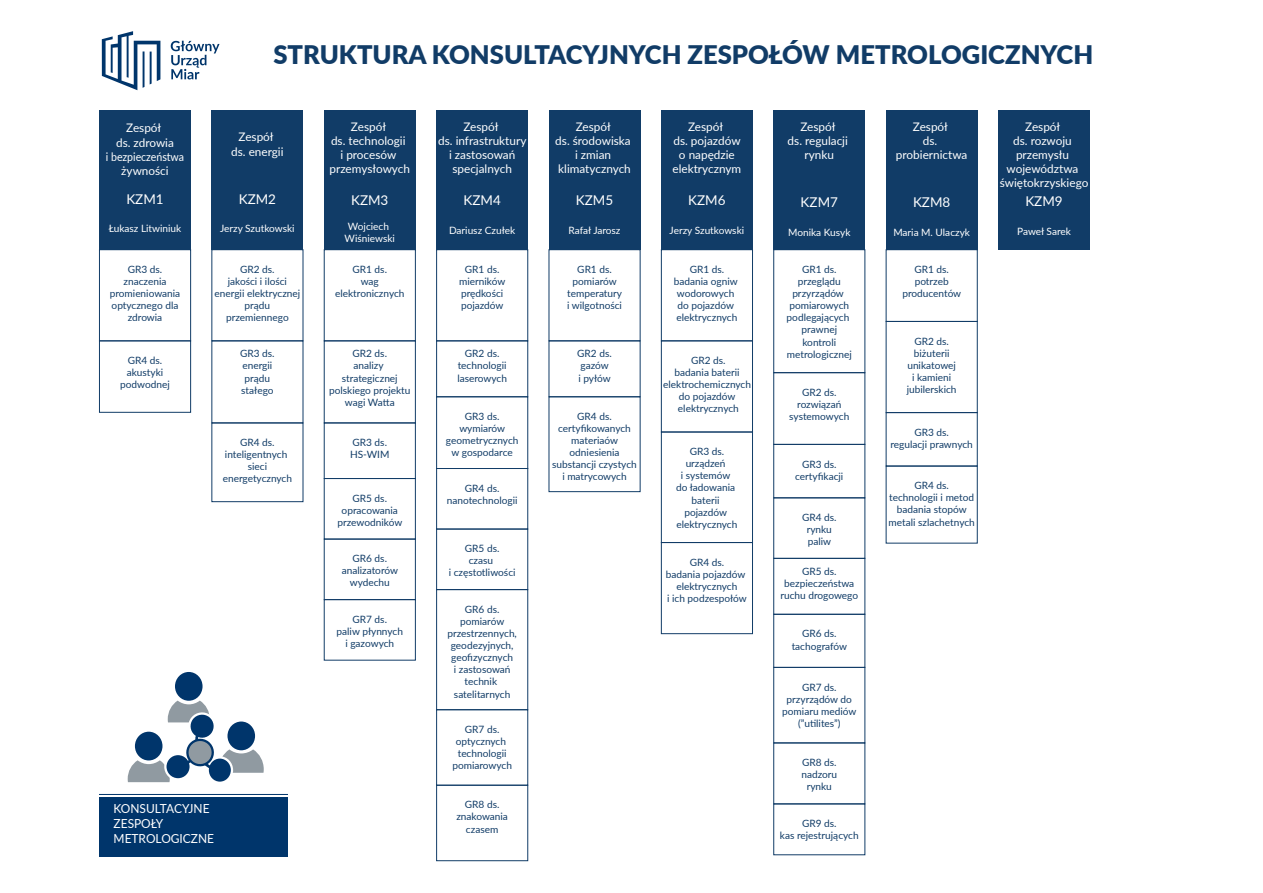
<style>
.page{position:relative;width:1263px;height:893px;background:#fff}
.page>*{position:absolute;margin:0;border:0;box-sizing:border-box;transform-origin:0 0}
.t1{font:900 25.65px "Lato";color:#113c67}
.t2{font:13.5px "Lato";color:#fff}
.t3{font:12.45px/15px "Lato";color:#fff;scale:.96 1}
.t4{font:11.7px/14.1px "Lato";color:#fff;text-align:center}
.t5{font:10.05px/12.1px "Lato";color:#113c67;text-align:center}
.t6{font:10.05px/12.1px "Lato";color:#fff;text-align:center}
</style>
<div class="page">
<div style="left:99px;top:110px;width:92px;height:140px;background:#113c67"></div>
<div style="left:212px;top:110px;width:91px;height:140px;background:#113c67"></div>
<div style="left:437px;top:110px;width:91px;height:140px;background:#113c67"></div>
<div style="left:549px;top:110px;width:91px;height:140px;background:#113c67"></div>
<div style="left:774px;top:110px;width:91px;height:140px;background:#113c67"></div>
<div style="left:886px;top:110px;width:91px;height:140px;background:#113c67"></div>
<div style="left:661px;top:110px;width:91px;height:140px;background:#113c67"></div>
<div style="left:99px;top:249px;width:92px;height:92px;border:1px solid #113c67"></div>
<div style="left:99px;top:341px;width:92px;height:71px;border:1px solid #113c67"></div>
<div style="left:212px;top:249px;width:91px;height:92px;border:1px solid #113c67"></div>
<div style="left:324px;top:249px;width:92px;height:92px;border:1px solid #113c67"></div>
<div style="left:324px;top:478px;width:92px;height:61px;border:1px solid #113c67"></div>
<div style="left:324px;top:539px;width:92px;height:61px;border:1px solid #113c67"></div>
<div style="left:324px;top:599px;width:92px;height:61px;border:1px solid #113c67"></div>
<div style="left:324px;top:341px;width:92px;height:82px;border:1px solid #113c67"></div>
<div style="left:436px;top:249px;width:92px;height:92px;border:1px solid #113c67"></div>
<div style="left:436px;top:468px;width:92px;height:61px;border:1px solid #113c67"></div>
<div style="left:436px;top:529px;width:92px;height:61px;border:1px solid #113c67"></div>
<div style="left:436px;top:785px;width:92px;height:76px;border:1px solid #113c67"></div>
<div style="left:436px;top:589px;width:92px;height:121px;border:1px solid #113c67"></div>
<div style="left:436px;top:341px;width:92px;height:56px;border:1px solid #113c67"></div>
<div style="left:773px;top:249px;width:92px;height:124px;border:1px solid #113c67"></div>
<div style="left:773px;top:372px;width:92px;height:73px;border:1px solid #113c67"></div>
<div style="left:773px;top:444px;width:92px;height:54px;border:1px solid #113c67"></div>
<div style="left:886px;top:249px;width:91px;height:73px;border:1px solid #113c67"></div>
<div style="left:886px;top:412px;width:91px;height:54px;border:1px solid #113c67"></div>
<div style="left:773px;top:667px;width:92px;height:76px;border:1px solid #113c67"></div>
<div style="left:773px;top:743px;width:92px;height:61px;border:1px solid #113c67"></div>
<div style="left:773px;top:614px;width:92px;height:53px;border:1px solid #113c67"></div>
<div style="left:773px;top:558px;width:92px;height:56px;border:1px solid #113c67"></div>
<div style="left:549px;top:249px;width:91px;height:92px;border:1px solid #113c67"></div>
<div style="left:661px;top:249px;width:92px;height:92px;border:1px solid #113c67"></div>
<div style="left:661px;top:542px;width:92px;height:92px;border:1px solid #113c67"></div>
<div style="left:661px;top:341px;width:92px;height:91px;border:1px solid #113c67"></div>
<div style="left:661px;top:432px;width:92px;height:111px;border:1px solid #113c67"></div>
<div style="left:549px;top:341px;width:91px;height:56px;border:1px solid #113c67"></div>
<div style="left:998px;top:110px;width:92px;height:140px;background:#113c67"></div>
<div style="left:324px;top:110px;width:91px;height:140px;background:#113c67"></div>
<div style="left:99px;top:794px;width:189px;height:63px;background:#00356b"></div>
<div style="left:175px;top:672px;width:28px;height:29px;background:#00356b;border-radius:50%"></div>
<div style="left:207px;top:756px;width:26px;height:28px;border:2px solid #fff;border-radius:50%"></div>
<svg style="left:128px;top:701px;width:136px;height:81px"></svg>
<svg style="left:171px;top:41px;width:49px;height:38px"></svg>
<svg style="left:102px;top:31px;width:58px;height:59px"></svg>
<p class="t4" style="left:106px;top:121px;width:80px">Zespół<br>ds. zdrowia<br>i bezpieczeństwa żywności</p>
<h2 class="t2" style="left:126px;top:189px;width:39px">KZM1</h2>
<p class="t6" style="left:109px;top:222px;width:74px">Łukasz Litwiniuk</p>
<h1 class="t1" style="left:273px;top:36px;width:821px">STRUKTURA KONSULTACYJNYCH ZESPOŁÓW METROLOGICZNYCH</h1>
<p class="t4" style="left:231px;top:130px;width:54px">Zespół<br>ds. energii</p>
<h2 class="t2" style="left:239px;top:189px;width:39px">KZM2</h2>
<p class="t6" style="left:220px;top:222px;width:76px">Jerzy Szutkowski</p>
<p class="t4" style="left:330px;top:119px;width:82px">Zespół<br>ds. technologii<br>i procesów przemysłowych</p>
<h2 class="t2" style="left:351px;top:191px;width:39px">KZM3</h2>
<p class="t6" style="left:345px;top:219px;width:52px">Wojciech<br>Wiśniewski</p>
<p class="t4" style="left:438px;top:119px;width:90px">Zespół<br>ds. infrastruktury i zastosowań specjalnych</p>
<h2 class="t2" style="left:463px;top:191px;width:39px">KZM4</h2>
<p class="t6" style="left:449px;top:223px;width:68px">Dariusz Czułek</p>
<p class="t4" style="left:555px;top:119px;width:77px">Zespół<br>ds. środowiska i zmian klimatycznych</p>
<h2 class="t2" style="left:576px;top:191px;width:39px">KZM5</h2>
<p class="t6" style="left:569px;top:223px;width:53px">Rafał Jarosz</p>
<p class="t4" style="left:672px;top:119px;width:70px">Zespół<br>ds. pojazdów o napędzie elektrycznym</p>
<h2 class="t2" style="left:688px;top:191px;width:39px">KZM6</h2>
<p class="t6" style="left:670px;top:223px;width:76px">Jerzy Szutkowski</p>
<p class="t4" style="left:788px;top:119px;width:62px">Zespół<br>ds. regulacji rynku</p>
<h2 class="t2" style="left:801px;top:193px;width:39px">KZM7</h2>
<p class="t6" style="left:788px;top:225px;width:64px">Monika Kusyk</p>
<p class="t4" style="left:896px;top:119px;width:73px">Zespół<br>ds. probiernictwa</p>
<h2 class="t2" style="left:913px;top:193px;width:39px">KZM8</h2>
<p class="t6" style="left:893px;top:225px;width:78px">Maria M. Ulaczyk</p>
<p class="t4" style="left:1000px;top:119px;width:90px">Zespół<br>ds. rozwoju przemysłu województwa świętokrzyskiego</p>
<h2 class="t2" style="left:1025px;top:192px;width:39px">KZM9</h2>
<p class="t6" style="left:1017px;top:224px;width:55px">Paweł Sarek</p>
<p class="t5" style="left:110px;top:263px;width:72px">GR3 ds. znaczenia promieniowania optycznego dla zdrowia</p>
<p class="t5" style="left:120px;top:354px;width:51px">GR4 ds. akustyki podwodnej</p>
<p class="t5" style="left:214px;top:263px;width:87px">GR2 ds.<br>jakości i ilości energii elektrycznej prądu przemiennego</p>
<p class="t5" style="left:240px;top:347px;width:36px">GR3 ds. energii prądu stałego</p>
<p class="t5" style="left:223px;top:436px;width:71px">GR4 ds. inteligentnych sieci energetycznych</p>
<p class="t5" style="left:335px;top:263px;width:71px">GR1 ds.<br>wag elektronicznych</p>
<p class="t5" style="left:329px;top:347px;width:83px">GR2 ds.<br>analizy strategicznej polskiego projektu wagi Watta</p>
<p class="t5" style="left:350px;top:436px;width:41px;text-align:left">GR3 ds.<br>HS-WIM</p>
<p class="t5" style="left:337px;top:491px;width:66px">GR5 ds. opracowania przewodników</p>
<p class="t5" style="left:342px;top:552px;width:58px">GR6 ds. analizatorów wydechu</p>
<p class="t5" style="left:337px;top:613px;width:68px">GR7 ds.<br>paliw płynnych i gazowych</p>
<p class="t3" style="left:114px;top:801px;width:106px">KONSULTACYJNE<br>ZESPOŁY<br>METROLOGICZNE</p>
<p class="t5" style="left:459px;top:263px;width:48px">GR1 ds. mierników prędkości pojazdów</p>
<p class="t5" style="left:567px;top:263px;width:56px">GR1 ds. pomiarów temperatury i wilgotności</p>
<p class="t5" style="left:457px;top:347px;width:51px">GR2 ds. technologii laserowych</p>
<p class="t5" style="left:446px;top:410px;width:74px">GR3 ds. wymiarów geometrycznych w gospodarce</p>
<p class="t5" style="left:447px;top:481px;width:72px">GR4 ds. nanotechnologii</p>
<p class="t5" style="left:449px;top:542px;width:68px">GR5 ds.<br>czasu<br>i częstotliwości</p>
<p class="t5" style="left:447px;top:603px;width:71px">GR6 ds. pomiarów przestrzennych, geodezyjnych, geofizycznych<br>i zastosowań technik satelitarnych</p>
<p class="t5" style="left:452px;top:723px;width:61px">GR7 ds. optycznych technologii pomiarowych</p>
<p class="t5" style="left:456px;top:798px;width:53px">GR8 ds. znakowania czasem</p>
<p class="t5" style="left:577px;top:347px;width:36px;text-align:left">GR2 ds. gazów<br>i pyłów</p>
<p class="t5" style="left:552px;top:410px;width:86px">GR4 ds. certyfikowanych materiaów odniesienia substancji czystych i matrycowych</p>
<p class="t5" style="left:674px;top:263px;width:65px">GR1 ds. badania ogniw wodorowych do pojazdów elektrycznych</p>
<p class="t5" style="left:663px;top:354px;width:89px">GR2 ds.<br>badania baterii elektrochemicznych do pojazdów elektrycznych</p>
<p class="t5" style="left:676px;top:445px;width:63px">GR3 ds. urządzeń<br>i systemów do ładowania baterii pojazdów elektrycznych</p>
<p class="t5" style="left:666px;top:555px;width:82px">GR4 ds.<br>badania pojazdów elektrycznych<br>i ich podzespołów</p>
<p class="t5" style="left:787px;top:263px;width:67px">GR1 ds. przeglądu przyrządów pomiarowych podlegających prawnej kontroli metrologicznej</p>
<p class="t5" style="left:789px;top:386px;width:62px">GR2 ds. rozwiązań systemowych</p>
<p class="t5" style="left:795px;top:457px;width:50px">GR3 ds. certyfikacji</p>
<p class="t5" style="left:802px;top:511px;width:36px">GR4 ds. rynku paliw</p>
<p class="t5" style="left:780px;top:565px;width:79px">GR5 ds. bezpieczeństwa ruchu drogowego</p>
<p class="t5" style="left:792px;top:627px;width:57px">GR6 ds. tachografów</p>
<p class="t5" style="left:782px;top:680px;width:76px">GR7 ds. przyrządów do pomiaru mediów (”utilites”)</p>
<p class="t5" style="left:801px;top:756px;width:37px">GR8 ds. nadzoru rynku</p>
<p class="t5" style="left:780px;top:817px;width:80px">GR9 ds.<br>kas rejestrujących</p>
<p class="t5" style="left:902px;top:263px;width:60px">GR1 ds. potrzeb producentów</p>
<p class="t5" style="left:907px;top:334px;width:51px">GR2 ds. biżuterii unikatowej i kamieni jubilerskich</p>
<p class="t5" style="left:890px;top:426px;width:84px">GR3 ds.<br>regulacji prawnych</p>
<p class="t5" style="left:888px;top:479px;width:88px">GR4 ds.<br>technologii i metod badania stopów metali szlachetnych</p>
</div>
